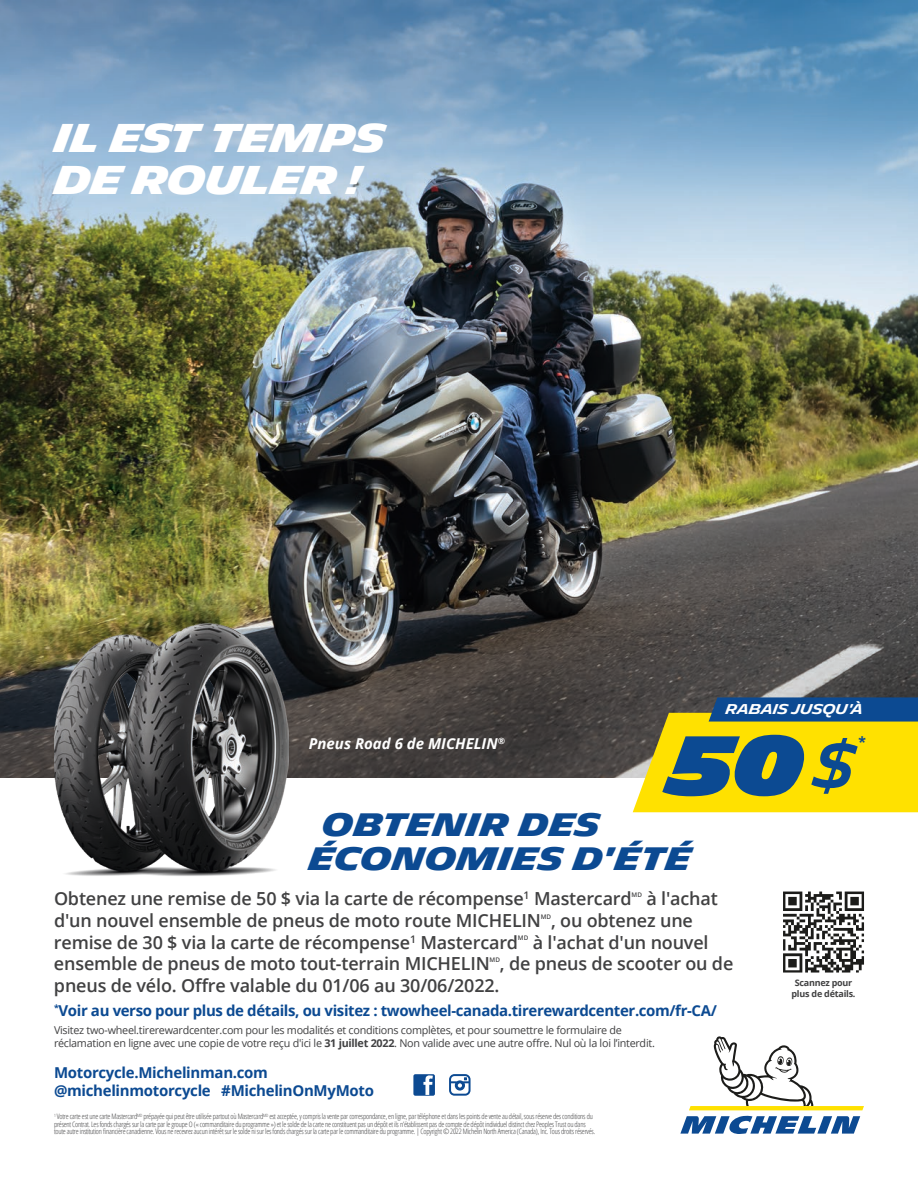
<style>
.page{position:relative;width:918px;height:1188px;background:#fff}
.page>*{position:absolute;margin:0;border:0;box-sizing:border-box;transform-origin:0 0}
.t1{font:900 81px "Michelin";color:#0c4a92}
.t2{font:700 39px/42px "Michelin";letter-spacing:-.025em;color:#fff}
.t3{font:700 31.5px/34.5px "Michelin";color:#0c4a92}
.t4{font:600 18px "Open Sans";letter-spacing:-.01em;color:#414142}
.t5{font:700 15px/18px "Open Sans";letter-spacing:-.025em;color:#0c4a92}
.t6{font:italic 700 15px "Open Sans";color:#fff}
.t7{font:600 15px "Michelin";color:#0c4a92}
.t8{font:600 13.8px "Michelin";letter-spacing:-.025em;color:#fff}
.t9{font:10.8px/12.9px "Open Sans";letter-spacing:-.025em;color:#414142}
.t10{font:700 9px/10.5px "Open Sans";letter-spacing:-.025em;color:#414142;text-align:center}
.t11{font:300 7.5px/7.5px "Open Sans Condensed";letter-spacing:-.025em;color:#414142}
.t12{font:600 6.3px "Open Sans";letter-spacing:-.01em;color:#414142}
.s1{font-weight:600;font-size:60px}
.s2{font-weight:700}
</style>
<div class="page">
<img style="left:0;top:0;width:918px;height:778px">
<svg style="left:783px;top:892px;width:81px;height:81px"></svg>
<svg style="left:680px;top:1036px;width:184px;height:98px"></svg>
<svg style="left:413px;top:1074px;width:22px;height:22px"></svg>
<svg style="left:449px;top:1074px;width:22px;height:22px"></svg>
<svg style="left:633px;top:697px;width:285px;height:115px;background:#cbbd1e"></svg>
<img style="left:54px;top:624px;width:234px;height:252px">
<h2 class="t2" style="left:54px;top:118px;width:334px">IL EST TEMPS<br>DE ROULER !</h2>
<h3 class="t6" style="left:309px;top:733px;width:198px">Pneus Road 6 de MICHELIN<sup>®</sup></h3>
<h3 class="t8" style="left:725px;top:701px;width:139px">RABAIS JUSQU'À</h3>
<h1 class="t1" style="left:669px;top:718px;width:190px">50<span class="s1">$</span></h1>
<h3 class="t7" style="left:858px;top:733px;width:9px">*</h3>
<h3 class="t3" style="left:309px;top:808px;width:384px;text-indent:14px">OBTENIR DES<br>ÉCONOMIES D'ÉTÉ</h3>
<h3 class="t4" style="left:54px;top:886px;width:579px">Obtenez une remise de 50 $ via la carte de récompense<sup>1</sup> Mastercard</h3>
<p class="t12" style="left:632px;top:891px;width:12px">MD</p>
<h3 class="t4" style="left:646px;top:886px;width:73px">à l'achat</h3>
<h3 class="t4" style="left:54px;top:908px;width:489px">d'un nouvel ensemble de pneus de moto route MICHELIN</h3>
<p class="t12" style="left:541px;top:912px;width:12px">MD</p>
<h3 class="t4" style="left:551px;top:908px;width:143px">, ou obtenez une</h3>
<h3 class="t4" style="left:54px;top:930px;width:466px">remise de 30 $ via la carte de récompense<sup>1</sup> Mastercard</h3>
<p class="t12" style="left:518px;top:934px;width:12px">MD</p>
<h3 class="t4" style="left:533px;top:930px;width:177px">à l'achat d'un nouvel</h3>
<h3 class="t4" style="left:54px;top:951px;width:437px">ensemble de pneus de moto tout-terrain MICHELIN</h3>
<p class="t12" style="left:490px;top:955px;width:12px">MD</p>
<h3 class="t4" style="left:500px;top:951px;width:235px">, de pneus de scooter ou de</h3>
<h3 class="t4" style="left:54px;top:973px;width:447px">pneus de vélo. Offre valable du 01/06 au 30/06/2022.</h3>
<h3 class="t5" style="left:54px;top:1002px;width:665px"><sup>*</sup>Voir au verso pour plus de détails, ou visitez : twowheel-canada.tirerewardcenter.com/fr-CA/</h3>
<p class="t9" style="left:54px;top:1023px;width:602px">Visitez two-wheel.tirerewardcenter.com pour les modalités et conditions complètes, et pour soumettre le formulaire de réclamation en ligne avec une copie de votre reçu d'ici le <span class="s2">31 juillet 2022</span>. Non valide avec une autre offre. Nul où la loi l’interdit.</p>
<h3 class="t5" style="left:54px;top:1063px;width:322px">Motorcycle.Michelinman.com @michelinmotorcycle #MichelinOnMyMoto</h3>
<p class="t11" style="left:54px;top:1112px;width:543px"><sup>1</sup> Votre carte est une carte Mastercard<sup>MD</sup> prépayée qui peut être utilisée partout où Mastercard<sup>MD</sup> est acceptée, y compris la vente par correspondance, en ligne, par téléphone et dans les points de vente au détail, sous réserve des conditions du présent Contrat. Les fonds chargés sur la carte par le groupe O (« commanditaire du programme ») et le solde de la carte ne constituent pas un dépôt et ils n’établissent pas de compte de dépôt individuel distinct chez Peoples Trust ou dans toute autre institution financière canadienne. Vous ne recevrez aucun intérêt sur le solde ni sur les fonds chargés sur la carte par le commanditaire du programme. | Copyright © 2022 Michelin North America (Canada), Inc. Tous droits réservés.</p>
<p class="t10" style="left:792px;top:978px;width:66px">Scannez pour plus de détails.</p>
</div>
